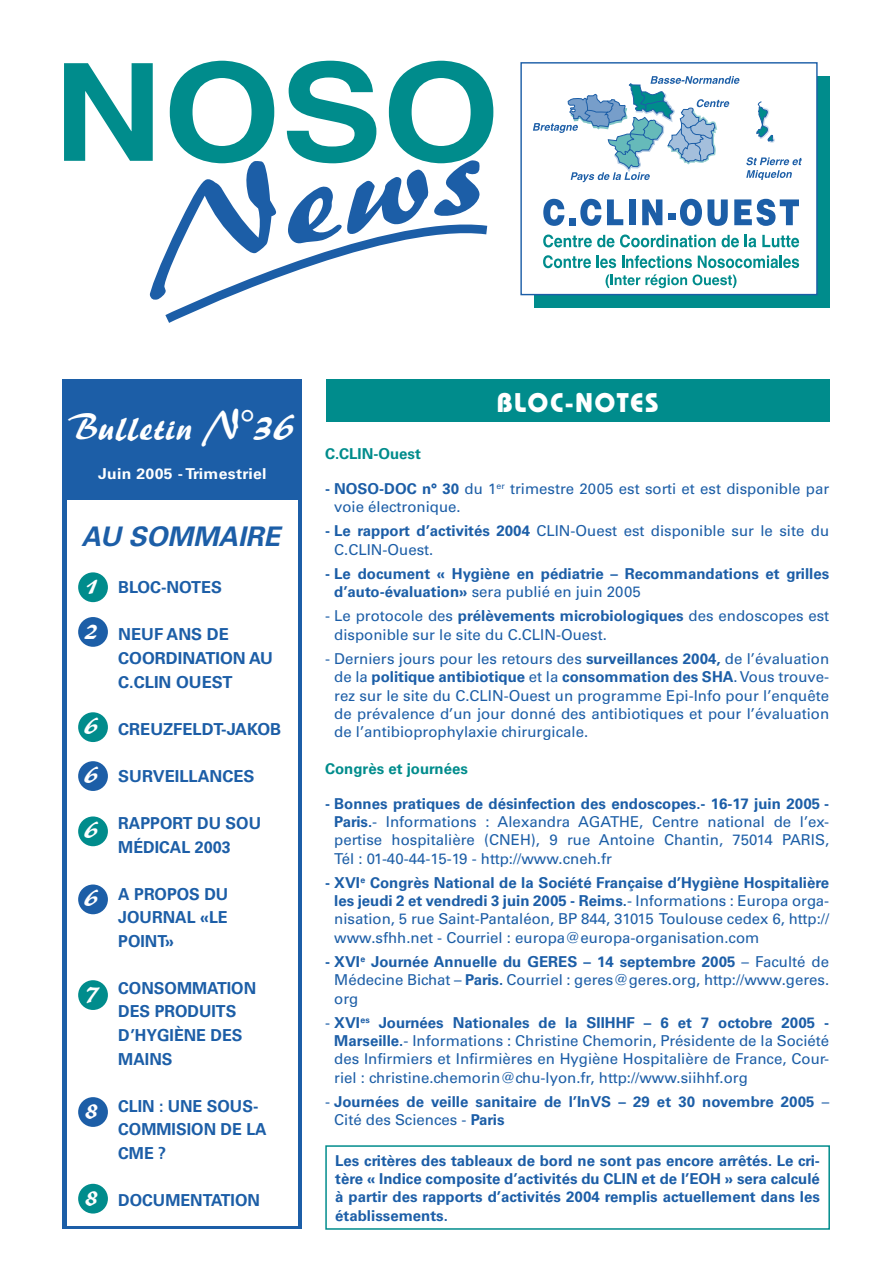
<style>
.page{position:relative;width:893px;height:1263px;background:#fff}
.page>*{position:absolute;margin:0;border:0;box-sizing:border-box;transform-origin:0 0}
.t1{font:37.5px "Brush 445 BT";color:#fff}
.t2{font:italic 700 27px "Univers";color:#1c5ea7}
.t3{font:700 27px "Bauhaus";letter-spacing:.05em;color:#fff}
.t4{font:27px "Brush 445 BT";color:#fff}
.t5{font:700 16.5px/23.5px "Univers";color:#1c5ea7}
.t6{font:15px/18.3px "Univers";color:#1c5ea7;text-align:justify}
.t7{font:700 15px/18.3px "Univers";color:#1c5ea7}
.t8{font:700 15px "Univers";color:#008c8c}
.t9{font:700 15px "Univers";letter-spacing:.02em;color:#fff;scale:1.05 1}
.s1{font-size:42px}
.s2{font-weight:700}
.s3{font-weight:400}
</style>
<div class="page">
<div style="left:534px;top:76px;width:296px;height:231px;background:#008c8c"></div>
<div style="left:521px;top:63px;width:296px;height:232px;background:#fff"></div>
<div style="left:520px;top:62px;width:298px;height:233px;border:1px solid #1c5ea7"></div>
<svg style="left:543px;top:234px;width:71px;height:13px"></svg>
<svg style="left:620px;top:234px;width:96px;height:13px"></svg>
<svg style="left:722px;top:235px;width:17px;height:12px"></svg>
<svg style="left:745px;top:235px;width:11px;height:12px"></svg>
<svg style="left:762px;top:235px;width:37px;height:12px"></svg>
<svg style="left:543px;top:255px;width:48px;height:13px"></svg>
<svg style="left:597px;top:256px;width:19px;height:12px"></svg>
<svg style="left:622px;top:255px;width:70px;height:13px"></svg>
<svg style="left:698px;top:255px;width:101px;height:13px"></svg>
<svg style="left:606px;top:274px;width:81px;height:14px"></svg>
<svg style="left:693px;top:274px;width:43px;height:14px"></svg>
<svg style="left:533px;top:76px;width:269px;height:150px"></svg>
<svg style="left:64px;top:61px;width:430px;height:262px"></svg>
<div style="left:63px;top:380px;width:239px;height:849px;background:#1c5ea7"></div>
<div style="left:67px;top:500px;width:230px;height:725px;background:#fff"></div>
<div style="left:78px;top:572px;width:30px;height:30px;background:#008c8c;border-radius:50%"></div>
<div style="left:78px;top:884px;width:30px;height:30px;background:#1c5ea7;border-radius:50%"></div>
<div style="left:78px;top:617px;width:30px;height:30px;background:#1c5ea7;border-radius:50%"></div>
<div style="left:78px;top:816px;width:30px;height:30px;background:#008c8c;border-radius:50%"></div>
<div style="left:326px;top:380px;width:503px;height:42px;background:#008c8c"></div>
<div style="left:78px;top:980px;width:30px;height:30px;background:#008c8c;border-radius:50%"></div>
<div style="left:78px;top:761px;width:30px;height:30px;background:#1c5ea7;border-radius:50%"></div>
<div style="left:78px;top:712px;width:30px;height:30px;background:#008c8c;border-radius:50%"></div>
<div style="left:78px;top:1097px;width:30px;height:30px;background:#1c5ea7;border-radius:50%"></div>
<div style="left:325px;top:1145px;width:505px;height:85px;border:2px solid #008c8c"></div>
<div style="left:78px;top:1184px;width:30px;height:29px;background:#008c8c;border-radius:50%"></div>
<h1 class="t1" style="left:68px;top:404px;width:229px">Bulletin <span class="s1">N°36</span></h1>
<p class="t9" style="left:98px;top:465px;width:162px">Juin 2005 - Trimestriel</p>
<h2 class="t2" style="left:82px;top:521px;width:200px">AU SOMMAIRE</h2>
<h2 class="t4" style="left:85px;top:568px;width:15px">1</h2>
<p class="t5" style="left:118px;top:576px;width:105px">BLOC-NOTES</p>
<p class="t5" style="left:118px;top:623px;width:156px">NEUF ANS DE<br>COORDINATION AU<br>C.CLIN OUEST</p>
<p class="t5" style="left:118px;top:717px;width:164px">CREUZFELDT-JAKOB</p>
<p class="t5" style="left:118px;top:764px;width:138px">SURVEILLANCES</p>
<p class="t5" style="left:118px;top:811px;width:144px">RAPPORT DU SOU<br>MÉDICAL 2003</p>
<p class="t5" style="left:118px;top:882px;width:112px;text-align:justify">A PROPOS DU JOURNAL «LE POINT»</p>
<p class="t5" style="left:118px;top:976px;width:139px">CONSOMMATION<br>DES PRODUITS<br>D’HYGIÈNE DES<br>MAINS</p>
<p class="t5" style="left:118px;top:1094px;width:150px">CLIN : UNE SOUS-<br>COMMISION DE LA<br>CME ?</p>
<p class="t5" style="left:118px;top:1188px;width:143px">DOCUMENTATION</p>
<h2 class="t4" style="left:85px;top:613px;width:15px">2</h2>
<h2 class="t4" style="left:85px;top:708px;width:15px">6</h2>
<h2 class="t4" style="left:85px;top:757px;width:15px">6</h2>
<h2 class="t4" style="left:85px;top:812px;width:15px">6</h2>
<h2 class="t4" style="left:85px;top:880px;width:15px">6</h2>
<h2 class="t4" style="left:85px;top:976px;width:15px">7</h2>
<h2 class="t4" style="left:85px;top:1093px;width:15px">8</h2>
<h2 class="t4" style="left:85px;top:1180px;width:15px">8</h2>
<h2 class="t3" style="left:496px;top:386px;width:164px">BLOC-NOTES</h2>
<p class="t8" style="left:325px;top:445px;width:97px">C.CLIN-Ouest</p>
<p class="t6" style="left:334px;top:479px;width:496px;text-indent:-9px"><span class="s2">- NOSO-DOC n° 30</span> du 1<sup>er</sup> trimestre 2005 est sorti et est disponible par voie électronique.</p>
<p class="t6" style="left:334px;top:522px;width:496px;text-indent:-9px"><span class="s2">- Le rapport d’activités 2004</span> CLIN-Ouest est disponible sur le site du<br>C.CLIN-Ouest.</p>
<p class="t7" style="left:334px;top:565px;width:496px;text-indent:-9px">- Le document « Hygiène en pédiatrie – Recommandations et grilles d’auto-évaluation» <span class="s3">sera publié en juin 2005</span></p>
<p class="t6" style="left:334px;top:607px;width:496px;text-indent:-9px">- Le protocole des <span class="s2">prélèvements microbiologiques</span> des endoscopes est disponible sur le site du C.CLIN-Ouest.</p>
<p class="t6" style="left:334px;top:650px;width:496px;text-indent:-9px">- Derniers jours pour les retours des <span class="s2">surveillances 2004,</span> de l’évaluation de la <span class="s2">politique antibiotique</span> et la <span class="s2">consommation des SHA</span>. Vous trouve&shy;rez sur le site du C.CLIN-Ouest un programme Epi-Info pour l’enquête de prévalence d’un jour donné des antibiotiques et pour l’évaluation de l’antibioprophylaxie chirurgicale.</p>
<p class="t8" style="left:325px;top:760px;width:144px">Congrès et journées</p>
<p class="t6" style="left:334px;top:794px;width:496px;text-indent:-9px"><span class="s2">- Bonnes pratiques de désinfection des endoscopes.- 16-17 juin 2005 - Paris.</span>- Informations : Alexandra AGATHE, Centre national de l’ex&shy;pertise hospitalière (CNEH), 9 rue Antoine Chantin, 75014 PARIS, Tél : 01-40-44-15-19 - http://www.cneh.fr</p>
<p class="t6" style="left:334px;top:873px;width:496px;text-indent:-9px"><span class="s2">- XVI</span><sup>e</sup> <span class="s2">Congrès National de la Société Française d’Hygiène Hospitalière les jeudi 2 et vendredi 3 juin 2005 - Reims.</span>- Informations : Europa orga&shy;nisation, 5 rue Saint-Pantaléon, BP 844, 31015 Toulouse cedex 6, http:// www.sfhh.net - Courriel : europa@europa-organisation.com</p>
<p class="t6" style="left:334px;top:952px;width:496px;text-indent:-9px"><span class="s2">- XVI</span><sup>e</sup> <span class="s2">Journée Annuelle du GERES – 14 septembre 2005</span> – Faculté de Médecine Bichat – <span class="s2">Paris.</span> Courriel : geres@geres.org, http://www.geres. org</p>
<p class="t6" style="left:334px;top:1013px;width:496px;text-indent:-9px">- <span class="s2">XVI</span><sup>es</sup> <span class="s2">Journées Nationales de la SIIHHF – 6 et 7 octobre 2005 - Marseille.</span>- Informations : Christine Chemorin, Présidente de la Société des Infirmiers et Infirmières en Hygiène Hospitalière de France, Cour&shy;riel : christine.chemorin@chu-lyon.fr, http://www.siihhf.org</p>
<p class="t7" style="left:334px;top:1093px;width:496px;text-indent:-9px"><span class="s3">-</span> Journées de veille sanitaire de l’InVS – 29 et 30 novembre 2005 <span class="s3">–<br>Cité des Sciences -</span> Paris</p>
<p class="t7" style="left:335px;top:1151px;width:486px;text-align:justify">Les critères des tableaux de bord ne sont pas encore arrêtés. Le cri&shy;tère « Indice composite d’activités du CLIN et de l’EOH » sera calculé à partir des rapports d’activités 2004 remplis actuellement dans les établissements.</p>
</div>
